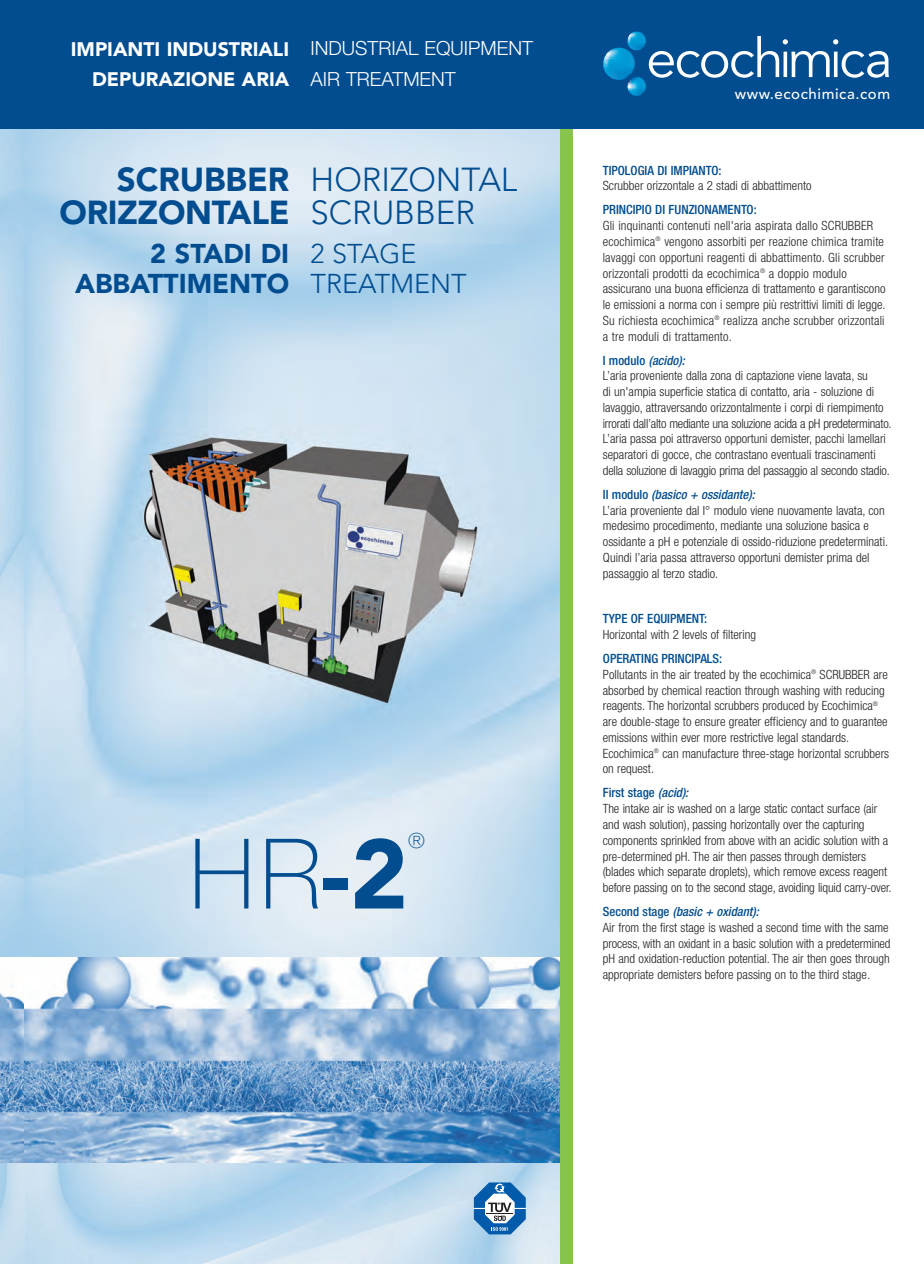
<style>
.page{position:relative;width:924px;height:1264px;background:#fff}
.page>*{position:absolute;margin:0;border:0;box-sizing:border-box;transform-origin:0 0}
.t1{font:100 97.5px "Helvetica Neue LT Std";color:#014d90}
.t2{font:900 33px/33px "Avenir";letter-spacing:-.01em;color:#014d90;text-align:right}
.t3{font:300 33px/33px "Avenir";color:#014d90}
.t4{font:900 27px/30px "Avenir";color:#014d90;text-align:right}
.t5{font:300 27px/30px "Avenir";color:#014d90}
.t6{font:100 21px "Helvetica Neue LT Std";color:#014d90}
.t7{font:900 19.5px/30px "Avenir";color:#fff;text-align:right}
.t8{font:300 19.5px/30px "Helvetica Neue LT Std";color:#fff}
.t9{font:500 15px "Avenir";letter-spacing:.04em;color:#fff}
.t10{font:300 condensed 12.75px/15.8px "Helvetica Neue";color:#231f20}
.s1{font-family:"Avenir";font-weight:900}
.s2{font-weight:500;color:#014d90}
.s3{font-weight:500;font-style:italic;color:#014d90}
</style>
<div class="page">
<img style="left:0;top:128px;width:24px;height:829px">
<img style="left:0;top:1162px;width:25px;height:101px">
<img style="left:0;top:985px;width:24px;height:177px">
<img style="left:24px;top:128px;width:536px;height:829px">
<img style="left:25px;top:1162px;width:535px;height:101px">
<img style="left:24px;top:957px;width:536px;height:205px">
<div style="left:560px;top:1px;width:13px;height:1262px;background:#87c44e"></div>
<div style="left:0;top:0;width:923px;height:128px;background:#014d90"></div>
<svg style="left:603px;top:32px;width:285px;height:64px"></svg>
<svg style="left:474px;top:1182px;width:51px;height:52px"></svg>
<p class="t7" style="left:71px;top:34px;width:220px">IMPIANTI INDUSTRIALI<br>DEPURAZIONE ARIA</p>
<p class="t8" style="left:310px;top:33px;width:224px">INDUSTRIAL EQUIPMENT<br>AIR TREATMENT</p>
<p class="t2" style="left:60px;top:162px;width:231px">SCRUBBER<br>ORIZZONTALE</p>
<p class="t4" style="left:75px;top:238px;width:215px">2 STADI DI<br>ABBATTIMENTO</p>
<p class="t3" style="left:310px;top:163px;width:208px">HORIZONTAL<br>SCRUBBER</p>
<p class="t5" style="left:310px;top:238px;width:158px">2 STAGE<br>TREATMENT</p>
<p class="t1" style="left:189px;top:818px;width:220px">HR<span class="s1">-2</span></p>
<p class="t6" style="left:408px;top:829px;width:18px">®</p>
<p class="t9" style="left:734px;top:85px;width:157px">www.ecochimica.com</p>
<p class="t10" style="left:602px;top:162px;width:210px"><span class="s2">TIPOLOGIA DI IMPIANTO:<br></span>Scrubber orizzontale a 2 stadi di abbattimento</p>
<p class="t10" style="left:602px;top:202px;width:284px"><span class="s2">PRINCIPIO DI FUNZIONAMENTO:<br></span>Gli inquinanti contenuti nell'aria aspirata dallo SCRUBBER ecochimica<sup>®</sup> vengono assorbiti per reazione chimica tramite lavaggi con opportuni reagenti di abbattimento. Gli scrubber orizzontali prodotti da ecochimica<sup>®</sup> a doppio modulo assicurano una buona efficienza di trattamento e garantiscono le emissioni a norma con i sempre più restrittivi limiti di legge.<br>Su richiesta ecochimica<sup>®</sup> realizza anche scrubber orizzontali a tre moduli di trattamento.</p>
<p class="t10" style="left:602px;top:352px;width:290px"><span class="s2">I modulo</span> <span class="s3">(acido):<br></span>L’aria proveniente dalla zona di captazione viene lavata, su<br>di un'ampia superficie statica di contatto, aria - soluzione di lavaggio, attraversando orizzontalmente i corpi di riempimento irrorati dall’alto mediante una soluzione acida a pH predeterminato.<br>L’aria passa poi attraverso opportuni demister, pacchi lamellari separatori di gocce, che contrastano eventuali trascinamenti della soluzione di lavaggio prima del passaggio al secondo stadio.</p>
<p class="t10" style="left:602px;top:486px;width:287px"><span class="s2">II modulo</span> <span class="s3">(basico + ossidante):<br></span>L’aria proveniente dal I° modulo viene nuovamente lavata, con medesimo procedimento, mediante una soluzione basica e ossidante a pH e potenziale di ossido-riduzione predeterminati.<br>Quindi l’aria passa attraverso opportuni demister prima del passaggio al terzo stadio.</p>
<p class="t10" style="left:603px;top:611px;width:155px"><span class="s2">TYPE OF EQUIPMENT:<br></span>Horizontal with 2 levels of filtering</p>
<p class="t10" style="left:602px;top:650px;width:288px"><span class="s2">OPERATING PRINCIPALS:<br></span>Pollutants in the air treated by the ecochimica<sup>®</sup> SCRUBBER are absorbed by chemical reaction through washing with reducing reagents. The horizontal scrubbers produced by Ecochimica<sup>® </sup>are double-stage to ensure greater efficiency and to guarantee emissions within ever more restrictive legal standards.<br>Ecochimica<sup>®</sup> can manufacture three-stage horizontal scrubbers on request.</p>
<p class="t10" style="left:602px;top:785px;width:290px"><span class="s2">First stage</span> <span class="s3">(acid):<br></span>The intake air is washed on a large static contact surface (air and wash solution), passing horizontally over the capturing components sprinkled from above with an acidic solution with a pre-determined pH. The air then passes through demisters (blades which separate droplets), which remove excess reagent before passing on to the second stage, avoiding liquid carry-over.</p>
<p class="t10" style="left:602px;top:903px;width:289px"><span class="s2">Second stage</span> <span class="s3">(basic + oxidant):<br></span>Air from the first stage is washed a second time with the same process, with an oxidant in a basic solution with a predetermined pH and oxidation-reduction potential. The air then goes through appropriate demisters before passing on to the third stage.</p>
</div>
